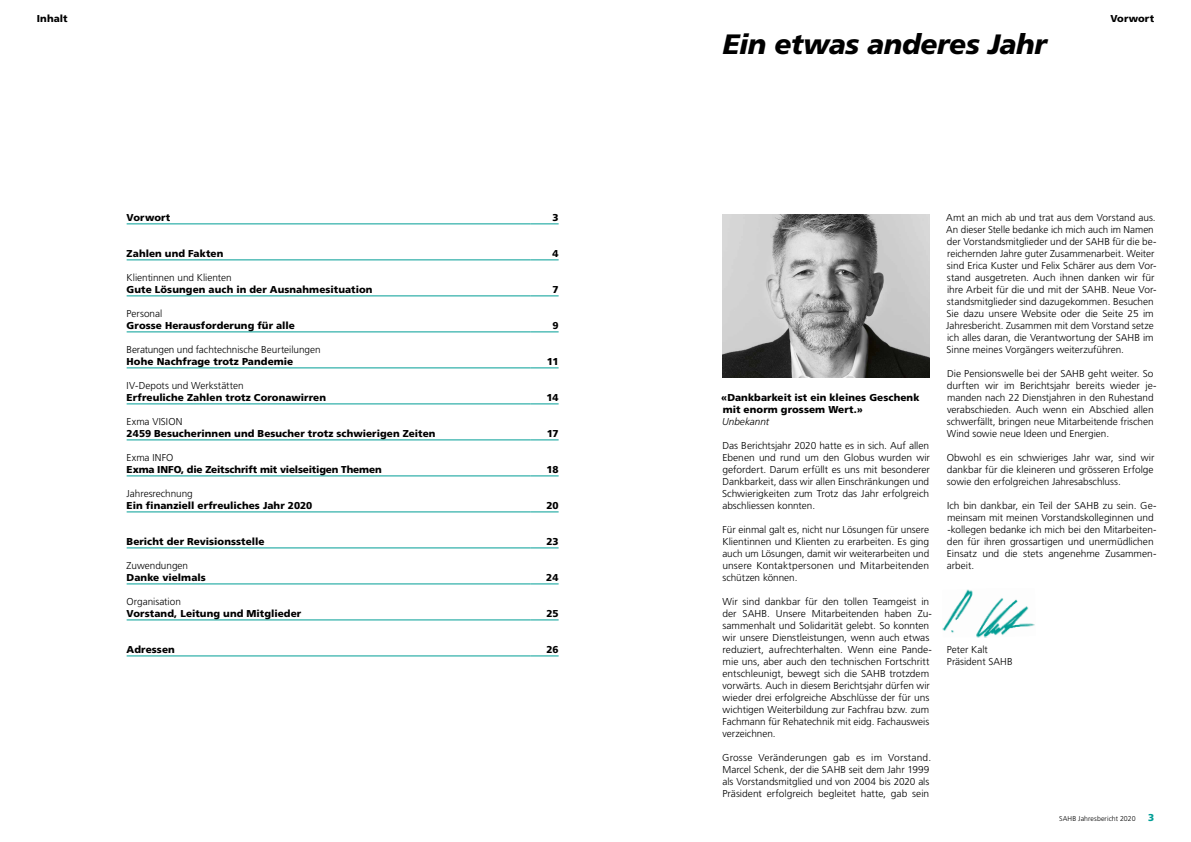
<style>
.page{position:relative;width:1191px;height:842px;background:#fff}
.page>*{position:absolute;margin:0;border:0;box-sizing:border-box;transform-origin:0 0}
.t1{font:italic 900 28px "Frutiger LT Std";letter-spacing:-.02em;color:#000}
.t2{font:300 10px/12px "Frutiger LT Std";color:#000}
.t3{font:900 10px/12px "Frutiger LT Std";letter-spacing:.005em;color:#000}
.t4{font:900 10px "Frutiger LT Std";letter-spacing:-.015em;color:#000}
.t5{font:italic 300 10px "Frutiger LT Std";letter-spacing:-.005em;color:#000}
.t6{font:300 7px "Frutiger LT Std";letter-spacing:.01em;color:#000}
.s1{font-weight:900;font-size:10px;color:#009e96}
</style>
<div class="page">
<img style="left:722px;top:214px;width:207px;height:163px">
<img style="left:942px;top:589px;width:93px;height:48px">
<hr style="left:127px;top:224px;width:404px;height:1px;background:#009e96">
<svg style="left:531px;top:224px;width:27px;height:1px"></svg>
<hr style="left:127px;top:260px;width:404px;height:1px;background:#009e96">
<svg style="left:531px;top:260px;width:27px;height:1px"></svg>
<hr style="left:127px;top:296px;width:404px;height:1px;background:#009e96">
<svg style="left:531px;top:296px;width:27px;height:1px"></svg>
<hr style="left:127px;top:332px;width:404px;height:1px;background:#009e96">
<svg style="left:531px;top:332px;width:27px;height:1px"></svg>
<hr style="left:127px;top:368px;width:404px;height:1px;background:#009e96">
<svg style="left:531px;top:368px;width:27px;height:1px"></svg>
<hr style="left:127px;top:404px;width:404px;height:1px;background:#009e96">
<svg style="left:531px;top:404px;width:27px;height:1px"></svg>
<hr style="left:127px;top:440px;width:404px;height:1px;background:#009e96">
<svg style="left:531px;top:440px;width:27px;height:1px"></svg>
<hr style="left:127px;top:476px;width:404px;height:1px;background:#009e96">
<svg style="left:531px;top:476px;width:27px;height:1px"></svg>
<hr style="left:127px;top:512px;width:404px;height:1px;background:#009e96">
<svg style="left:531px;top:512px;width:27px;height:1px"></svg>
<hr style="left:127px;top:548px;width:404px;height:1px;background:#009e96">
<svg style="left:531px;top:548px;width:27px;height:1px"></svg>
<hr style="left:127px;top:584px;width:404px;height:1px;background:#009e96">
<svg style="left:531px;top:584px;width:27px;height:1px"></svg>
<hr style="left:127px;top:620px;width:404px;height:1px;background:#009e96">
<svg style="left:531px;top:620px;width:27px;height:1px"></svg>
<hr style="left:127px;top:656px;width:404px;height:1px;background:#009e96">
<svg style="left:531px;top:656px;width:27px;height:1px"></svg>
<p class="t3" style="left:37px;top:12px;width:32px">Inhalt</p>
<p class="t3" style="left:127px;top:211px;width:45px">Vorwort</p>
<p class="t3" style="left:552px;top:211px;width:8px">3</p>
<p class="t3" style="left:127px;top:247px;width:98px">Zahlen und Fakten</p>
<p class="t3" style="left:552px;top:247px;width:8px">4</p>
<p class="t2" style="left:127px;top:272px;width:106px">Klientinnen und Klienten</p>
<p class="t3" style="left:127px;top:283px;width:247px">Gute Lösungen auch in der Ausnahmesituation</p>
<p class="t3" style="left:552px;top:283px;width:8px">7</p>
<p class="t2" style="left:127px;top:308px;width:37px">Personal</p>
<p class="t3" style="left:127px;top:319px;width:170px">Grosse Herausforderung für alle</p>
<p class="t3" style="left:552px;top:319px;width:8px">9</p>
<p class="t2" style="left:127px;top:344px;width:195px">Beratungen und fachtechnische Beurteilungen</p>
<p class="t3" style="left:127px;top:355px;width:168px">Hohe Nachfrage trotz Pandemie</p>
<p class="t3" style="left:547px;top:355px;width:13px">11</p>
<p class="t2" style="left:127px;top:380px;width:118px">IV-Depots und Werkstätten</p>
<p class="t3" style="left:127px;top:391px;width:201px">Erfreuliche Zahlen trotz Coronawirren</p>
<p class="t3" style="left:546px;top:391px;width:13px">14</p>
<p class="t2" style="left:127px;top:416px;width:57px">Exma VISION</p>
<p class="t3" style="left:127px;top:427px;width:310px">2459 Besucherinnen und Besucher trotz schwierigen Zeiten</p>
<p class="t3" style="left:547px;top:427px;width:13px">17</p>
<p class="t2" style="left:127px;top:452px;width:48px">Exma INFO</p>
<p class="t4" style="left:127px;top:463px;width:257px">Exma INFO, die Zeitschrift mit vielseitigen Themen</p>
<p class="t3" style="left:546px;top:463px;width:14px">18</p>
<p class="t2" style="left:127px;top:488px;width:68px">Jahresrechnung</p>
<p class="t3" style="left:127px;top:499px;width:187px">Ein finanziell erfreuliches Jahr 2020</p>
<p class="t3" style="left:546px;top:499px;width:14px">20</p>
<p class="t3" style="left:127px;top:535px;width:139px">Bericht der Revisionsstelle</p>
<p class="t3" style="left:546px;top:535px;width:14px">23</p>
<p class="t2" style="left:127px;top:560px;width:63px">Zuwendungen</p>
<p class="t3" style="left:127px;top:571px;width:81px">Danke vielmals</p>
<p class="t3" style="left:546px;top:571px;width:14px">24</p>
<p class="t2" style="left:127px;top:596px;width:56px">Organisation</p>
<p class="t3" style="left:127px;top:607px;width:176px">Vorstand, Leitung und Mitglieder</p>
<p class="t3" style="left:546px;top:607px;width:14px">25</p>
<p class="t3" style="left:127px;top:643px;width:50px">Adressen</p>
<p class="t3" style="left:546px;top:643px;width:14px">26</p>
<h1 class="t1" style="left:722px;top:27px;width:326px">Ein etwas anderes Jahr</h1>
<p class="t3" style="left:1110px;top:12px;width:45px">Vorwort</p>
<p class="t3" style="left:721px;top:391px;width:200px">«Dankbarkeit ist ein kleines Geschenk mit enorm grossem Wert.»</p>
<p class="t5" style="left:722px;top:416px;width:48px">Unbekannt</p>
<p class="t2" style="left:722px;top:440px;width:209px;text-align:justify">Das Berichtsjahr 2020 hatte es in sich. Auf allen Ebenen und rund um den Globus wurden wir gefordert. Darum erfüllt es uns mit besonderer Dankbarkeit, dass wir allen Einschränkungen und Schwierigkeiten zum Trotz das Jahr erfolgreich abschliessen konnten.</p>
<p class="t2" style="left:722px;top:524px;width:208px;text-align:justify">Für einmal galt es, nicht nur Lösungen für unsere Klientinnen und Klienten zu erarbeiten. Es ging auch um Lösungen, damit wir weiterarbeiten und unsere Kontaktpersonen und Mitarbeitenden schützen können.</p>
<p class="t2" style="left:722px;top:596px;width:211px">Wir sind dankbar für den tollen Teamgeist in der SAHB. Unsere Mitarbeitenden haben Zu&shy;sammenhalt und Solidarität gelebt. So konnten wir unsere Dienstleistungen, wenn auch etwas reduziert, aufrechterhalten. Wenn eine Pande&shy;mie uns, aber auch den technischen Fortschritt entschleunigt, bewegt sich die SAHB trotzdem vorwärts. Auch in diesem Berichtsjahr dürfen wir wieder drei erfolgreiche Abschlüsse der für uns wichtigen Weiterbildung zur Fachfrau bzw. zum Fachmann für Rehatechnik mit eidg. Fachausweis verzeichnen.</p>
<p class="t2" style="left:722px;top:752px;width:210px">Grosse Veränderungen gab es im Vorstand.<br>Marcel Schenk, der die SAHB seit dem Jahr 1999 als Vorstandsmitglied und von 2004 bis 2020 als Präsident erfolgreich begleitet hatte, gab sein</p>
<p class="t2" style="left:946px;top:212px;width:212px">Amt an mich ab und trat aus dem Vorstand aus.<br>An dieser Stelle bedanke ich mich auch im Namen der Vorstandsmitglieder und der SAHB für die be&shy;reichernden Jahre guter Zusammenarbeit. Weiter sind Erica Kuster und Felix Schärer aus dem Vor&shy;stand ausgetreten. Auch ihnen danken wir für ihre Arbeit für die und mit der SAHB. Neue Vor&shy;standsmitglieder sind dazugekommen. Besuchen Sie dazu unsere Website oder die Seite 25 im Jahresbericht. Zusammen mit dem Vorstand setze ich alles daran, die Verantwortung der SAHB im Sinne meines Vorgängers weiterzuführen.</p>
<p class="t2" style="left:947px;top:368px;width:211px">Die Pensionswelle bei der SAHB geht weiter. So durften wir im Berichtsjahr bereits wieder je&shy;manden nach 22 Dienstjahren in den Ruhestand verabschieden. Auch wenn ein Abschied allen schwerfällt, bringen neue Mitarbeitende frischen Wind sowie neue Ideen und Energien.</p>
<p class="t2" style="left:946px;top:452px;width:209px;text-align:justify">Obwohl es ein schwieriges Jahr war, sind wir dankbar für die kleineren und grösseren Erfolge sowie den erfolgreichen Jahresabschluss.</p>
<p class="t2" style="left:947px;top:500px;width:211px">Ich bin dankbar, ein Teil der SAHB zu sein. Ge&shy;meinsam mit meinen Vorstandskolleginnen und -kollegen bedanke ich mich bei den Mitarbeiten&shy;den für ihren grossartigen und unermüdlichen Einsatz und die stets angenehme Zusammen&shy;arbeit.</p>
<p class="t2" style="left:947px;top:644px;width:67px">Peter Kalt<br>Präsident SAHB</p>
<p class="t6" style="left:1059px;top:815px;width:96px">SAHB Jahresbericht 2020 <span class="s1">3</span></p>
</div>
